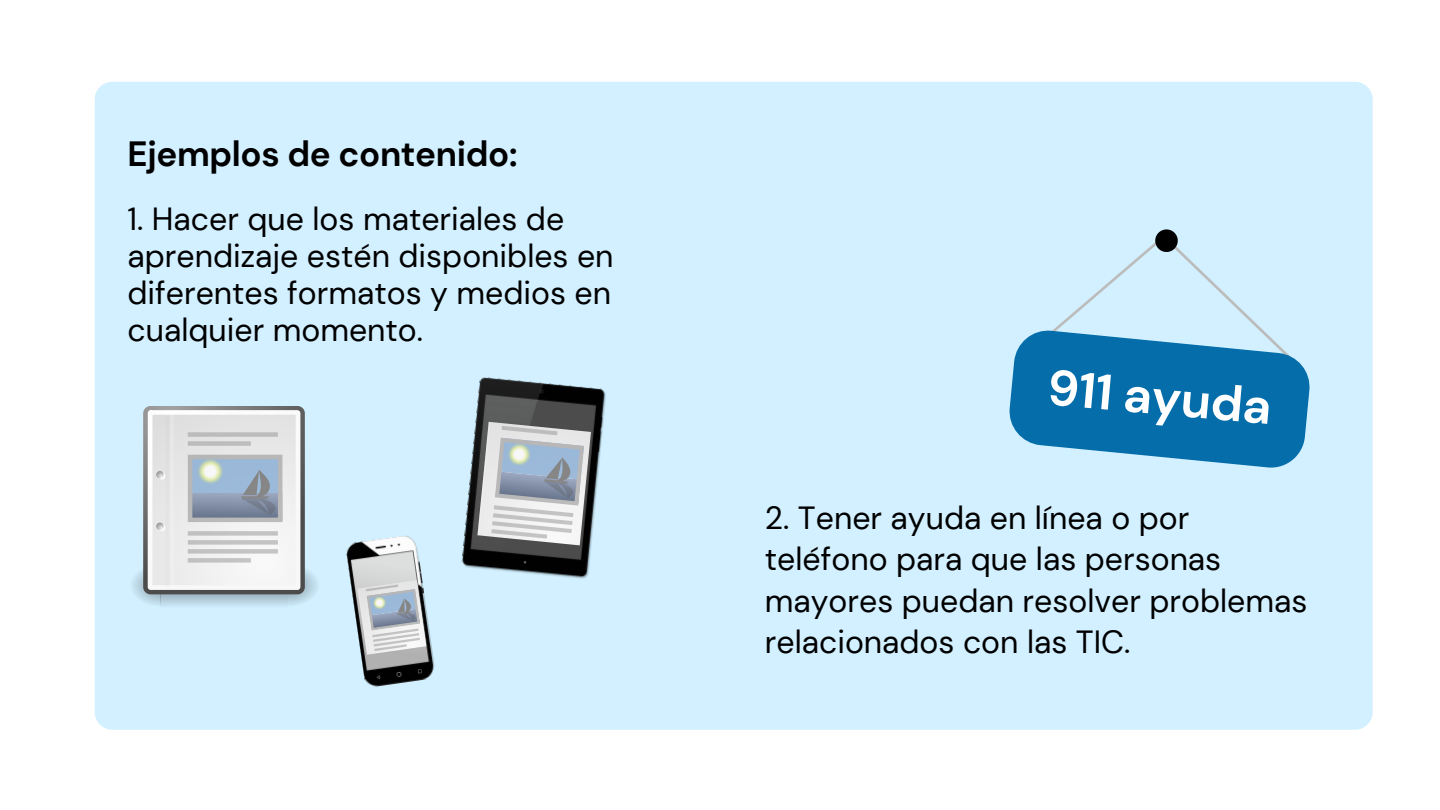
<style>
.page{position:relative;width:1440px;height:810px;background:#fff}
.page>*{position:absolute;margin:0;border:0;box-sizing:border-box;transform-origin:0 0}
.t1{font:700 50px "DM Sans";color:#fff}
.t2{font:700 35px "DM Sans";letter-spacing:-.01em;color:#000}
.t3{font:32px/36.8px "DM Sans";color:#000}
</style>
<div class="page">
<div style="left:95px;top:82px;width:1278px;height:648px;background:#d2f0ff;border-radius:18px"></div>
<svg style="left:133px;top:406px;width:184px;height:200px;background:#cad2d7"></svg>
<img style="left:461px;top:377px;width:145px;height:202px">
<svg style="left:477px;top:422px;width:114px;height:123px;background:#afb4ba"></svg>
<img style="left:346px;top:535px;width:89px;height:152px">
<svg style="left:358px;top:580px;width:69px;height:75px;background:#b9bfc4"></svg>
<svg style="left:1009px;top:230px;width:301px;height:238px"></svg>
<p class="t2" style="left:128px;top:132px;width:392px">Ejemplos de contenido:</p>
<p class="t3" style="left:128px;top:201px;width:488px">1. Hacer que los materiales de aprendizaje estén disponibles en diferentes formatos y medios en cualquier momento.</p>
<h1 class="t1" style="left:1051px;top:355px;width:226px;rotate:5deg">911 ayuda</h1>
<p class="t3" style="left:765px;top:498px;width:544px;line-height:41.2px">2. Tener ayuda en línea o por teléfono para que las personas mayores puedan resolver problemas relacionados con las TIC.</p>
</div>
